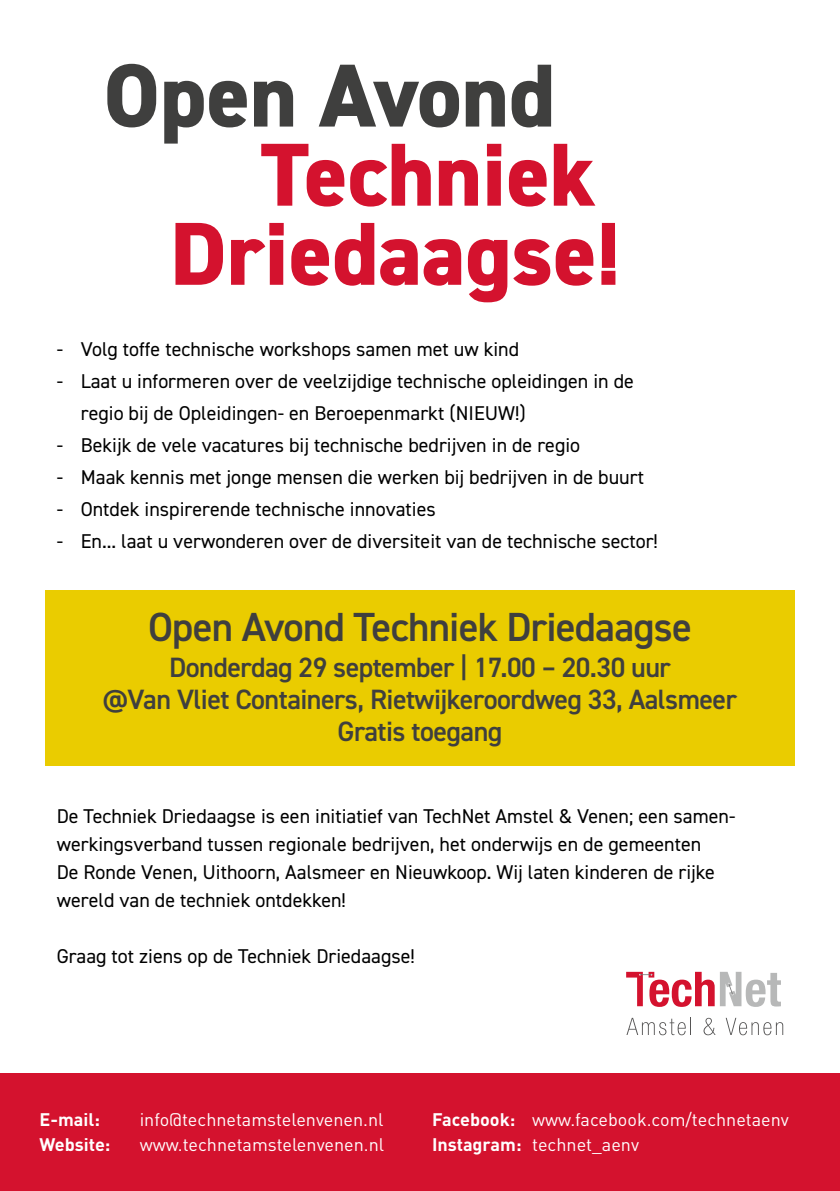
<style>
.page{position:relative;width:840px;height:1191px;background:#fff}
.page>*{position:absolute;margin:0;border:0;box-sizing:border-box;transform-origin:0 0}
.t1{font:800 89.6px/79px "DIN2014";color:#d4122e;text-align:right}
.t2{font:800 89.6px "DIN2014";color:#3f3f3e}
.t3{font:600 40.8px "DIN2014";letter-spacing:-.02em;color:#3f3f3e}
.t4{font:600 28px/32px "DIN2014";letter-spacing:-.02em;color:#3f3f3e;text-align:center}
.t5{font:20px/28px "DIN2014";color:#000}
.t6{font:18px/25.6px "DIN Pro";color:#fff}
.t7{font:700 18px "DIN Pro";color:#fff}
.s1{font-weight:700}
</style>
<div class="page">
<div style="left:0;top:1073px;width:839px;height:118px;background:#d4122e"></div>
<svg style="left:626px;top:1017px;width:60px;height:18px"></svg>
<svg style="left:703px;top:1017px;width:12px;height:18px"></svg>
<svg style="left:725px;top:1017px;width:57px;height:18px"></svg>
<svg style="left:626px;top:971px;width:154px;height:36px"></svg>
<svg style="left:727px;top:983px;width:5px;height:11px"></svg>
<div style="left:45px;top:590px;width:749px;height:175px;background:#eacc00"></div>
<h1 class="t2" style="left:103px;top:36px;width:453px">Open Avond</h1>
<h1 class="t1" style="left:170px;top:135px;width:451px">Techniek<br>Driedaagse!</h1>
<p class="t5" style="left:57px;top:335px;width:463px">- Volg toffe technische workshops samen met uw kind</p>
<p class="t5" style="left:81px;top:365px;width:554px;line-height:32px;text-indent:-24px">- Laat u informeren over de veelzijdige technische opleidingen in de regio bij de Opleidingen- en Beroepenmarkt (NIEUW!)</p>
<p class="t5" style="left:57px;top:431px;width:524px">- Bekijk de vele vacatures bij technische bedrijven in de regio</p>
<p class="t5" style="left:57px;top:463px;width:588px">- Maak kennis met jonge mensen die werken bij bedrijven in de buurt</p>
<p class="t5" style="left:57px;top:495px;width:380px">- Ontdek inspirerende technische innovaties</p>
<p class="t5" style="left:57px;top:527px;width:602px">- En... laat u verwonderen over de diversiteit van de technische sector!</p>
<h2 class="t3" style="left:148px;top:600px;width:545px">Open Avond Techniek Driedaagse</h2>
<h3 class="t4" style="left:103px;top:651px;width:635px">Donderdag 29 september | 17.00 – 20.30 uur<br>@Van Vliet Containers, Rietwijkeroordweg 33, Aalsmeer<br>Gratis toegang</h3>
<p class="t5" style="left:57px;top:801px;width:679px">De Techniek Driedaagse is een initiatief van TechNet Amstel &amp; Venen; een samen&shy;werkingsverband tussen regionale bedrijven, het onderwijs en de gemeenten<br>De Ronde Venen, Uithoorn, Aalsmeer en Nieuwkoop. Wij laten kinderen de rijke wereld van de techniek ontdekken!</p>
<p class="t5" style="left:57px;top:941px;width:359px">Graag tot ziens op de Techniek Driedaagse!</p>
<p class="t7" style="left:40px;top:1104px;width:62px">E-mail:</p>
<p class="t6" style="left:140px;top:1105px;width:245px">info@technetamstelenvenen.nl</p>
<p class="t7" style="left:40px;top:1129px;width:72px">Website:</p>
<p class="t6" style="left:140px;top:1131px;width:246px">www.technetamstelenvenen.nl</p>
<p class="t6" style="left:432px;top:1105px;width:358px"><span class="s1">Facebook:</span> www.facebook.com/technetaenv<br><span class="s1">Instagram:</span> technet_aenv</p>
</div>
